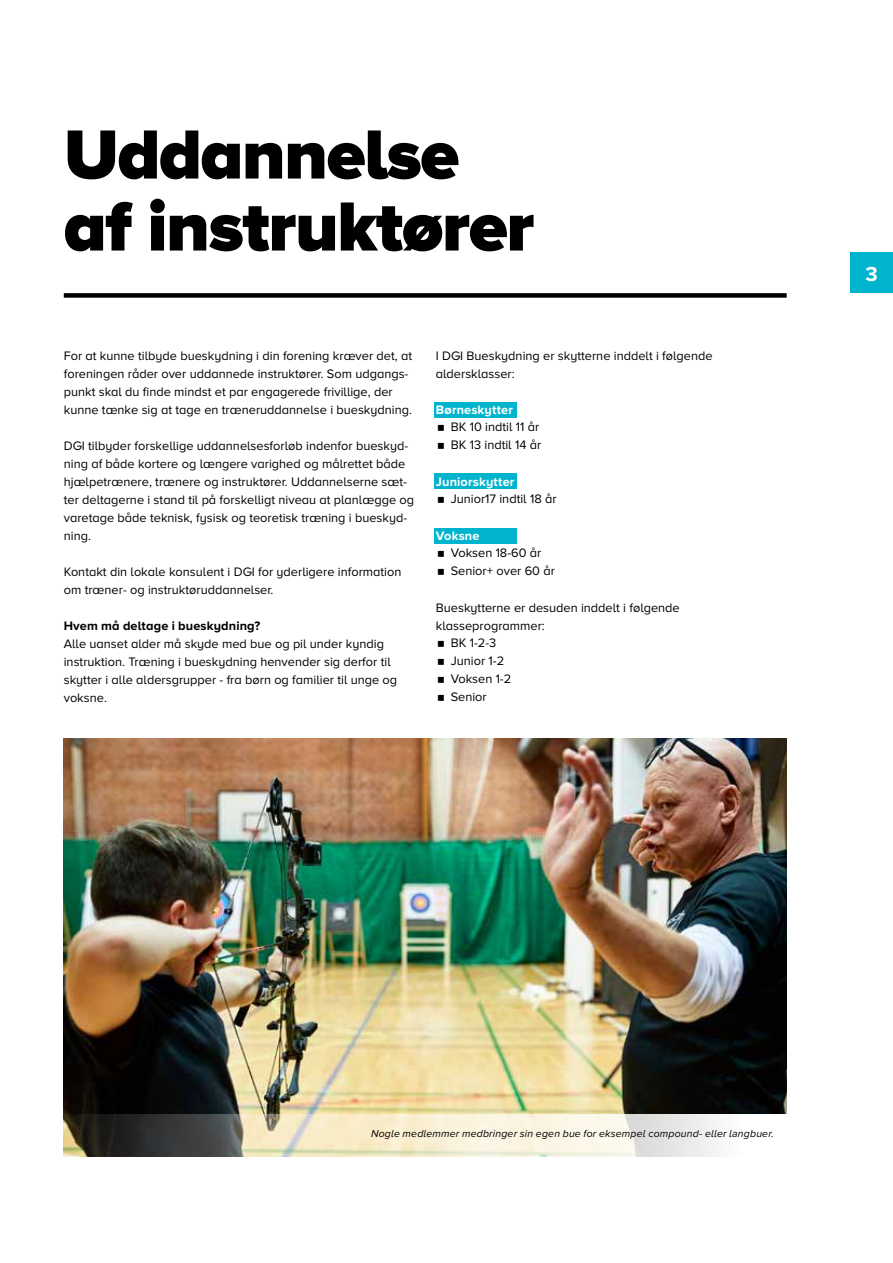
<style>
.page{position:relative;width:893px;height:1263px;background:#fff}
.page>*{position:absolute;margin:0;border:0;box-sizing:border-box;transform-origin:0 0}
.t1{font:900 72px/72px "Proxima Nova A";letter-spacing:-.02em;color:#000}
.t2{font:700 21px "Proxima Nova A";color:#fff}
.t3{font:12.75px/18px "Proxima Nova A";color:#000}
.t4{font:700 12.75px "Proxima Nova A";letter-spacing:.01em;color:#fff}
.t5{font:700 12.75px "Proxima Nova A";letter-spacing:.01em;color:#000}
.t6{font:italic 10.5px "Proxima Nova A";letter-spacing:.015em;color:#000}
</style>
<div class="page">
<div style="left:850px;top:252px;width:43px;height:40px;background:#00b4cd"></div>
<div style="left:434px;top:402px;width:83px;height:15px;background:#00b4cd"></div>
<div style="left:434px;top:474px;width:83px;height:15px;background:#00b4cd"></div>
<div style="left:434px;top:528px;width:83px;height:15px;background:#00b4cd"></div>
<div style="left:64px;top:293px;width:723px;height:5px;background:#000"></div>
<img style="left:64px;top:738px;width:723px;height:376px">
<svg style="left:63px;top:1114px;width:654px;height:43px;background:#c1bcab"></svg>
<h1 class="t1" style="left:64px;top:117px;width:472px">Uddannelse af instruktører</h1>
<p class="t3" style="left:64px;top:347px;width:350px">For at kunne tilbyde bueskydning i din forening kræver det, at foreningen råder over uddannede instruktører. Som udgangs&shy;punkt skal du finde mindst et par engagerede frivillige, der kunne tænke sig at tage en træneruddannelse i bueskydning.</p>
<p class="t3" style="left:64px;top:437px;width:352px">DGI tilbyder forskellige uddannelsesforløb indenfor bueskyd&shy;ning af både kortere og længere varighed og målrettet både hjælpetrænere, trænere og instruktører. Uddannelserne sæt&shy;ter deltagerne i stand til på forskelligt niveau at planlægge og varetage både teknisk, fysisk og teoretisk træning i bueskyd&shy;ning.</p>
<p class="t3" style="left:64px;top:563px;width:339px">Kontakt din lokale konsulent i DGI for yderligere information om træner- og instruktøruddannelser.</p>
<p class="t5" style="left:64px;top:619px;width:198px">Hvem må deltage i bueskydning?</p>
<p class="t3" style="left:64px;top:635px;width:335px">Alle uanset alder må skyde med bue og pil under kyndig instruktion. Træning i bueskydning henvender sig derfor til skytter i alle aldersgrupper - fra børn og familier til unge og voksne.</p>
<p class="t3" style="left:436px;top:347px;width:278px">I DGI Bueskydning er skytterne inddelt i følgende aldersklasser:</p>
<p class="t4" style="left:436px;top:403px;width:79px">Børneskytter</p>
<p class="t3" style="left:451px;top:418px;width:92px">BK 10 indtil 11 år<br>BK 13 indtil 14 år</p>
<p class="t4" style="left:436px;top:474px;width:80px">Juniorskytter</p>
<p class="t3" style="left:451px;top:490px;width:107px">Junior17 indtil 18 år</p>
<p class="t4" style="left:436px;top:528px;width:45px">Voksne</p>
<p class="t3" style="left:451px;top:544px;width:106px">Voksen 18-60 år<br>Senior+ over 60 år</p>
<p class="t3" style="left:436px;top:599px;width:245px">Bueskytterne er desuden inddelt i følgende</p>
<p class="t3" style="left:436px;top:617px;width:110px">klasseprogrammer:</p>
<p class="t3" style="left:451px;top:634px;width:47px">BK 1-2-3</p>
<p class="t3" style="left:451px;top:652px;width:55px">Junior 1-2</p>
<p class="t3" style="left:451px;top:670px;width:62px">Voksen 1-2</p>
<p class="t3" style="left:451px;top:688px;width:38px">Senior</p>
<h2 class="t2" style="left:865px;top:262px;width:14px">3</h2>
<p class="t6" style="left:371px;top:1128px;width:404px">Nogle medlemmer medbringer sin egen bue for eksempel compound- eller langbuer.</p>
</div>
